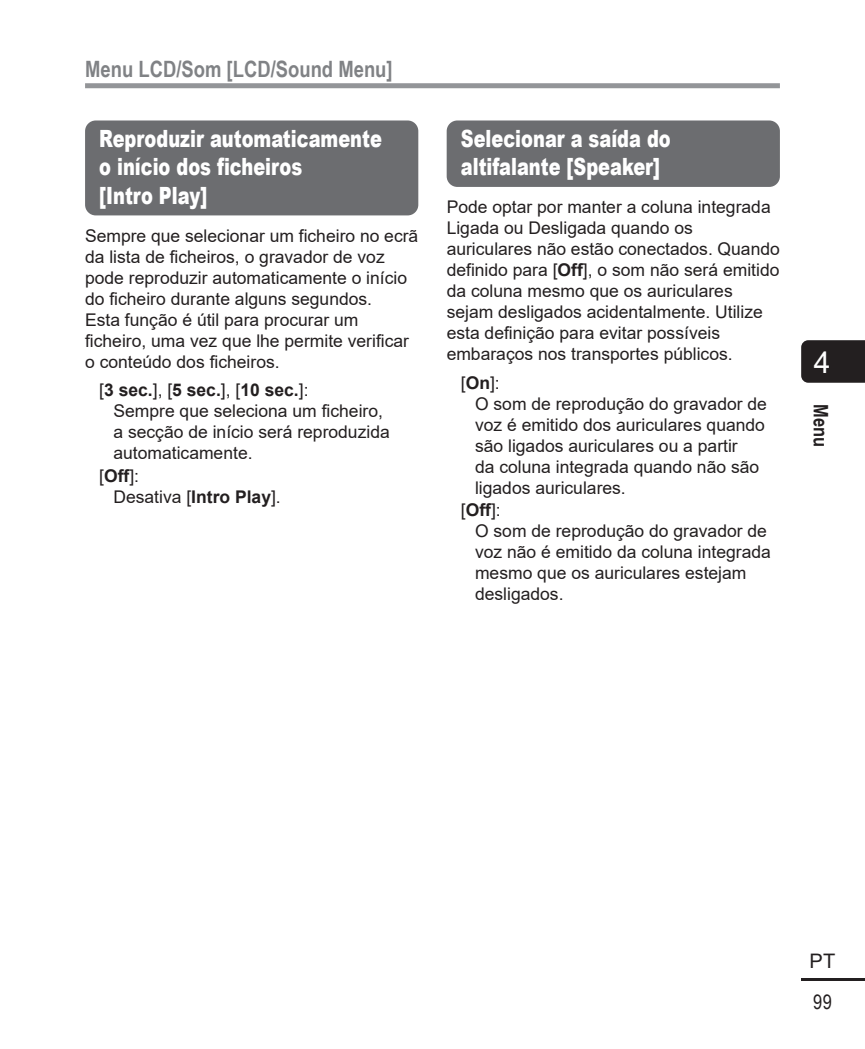
<style>
.page{position:relative;width:865px;height:1049px;background:#fff}
.page>*{position:absolute;margin:0;border:0;box-sizing:border-box;transform-origin:0 0}
.t1{font:30px "Arial";color:#fff}
.t2{font:900 23.75px/28.5px "Arial";color:#fff;scale:.75 1}
.t3{font:700 22.5px "Arial Narrow";color:#808285}
.t4{font:700 20px "Arial Narrow";color:#231f20}
.t5{font:20px "Arial Narrow";color:#231f20}
.t6{font:20px "Arial";color:#231f20}
.t7{font:17.5px/21px "Arial";color:#231f20}
.s1{font-weight:700}
</style>
<div class="page">
<hr style="left:801px;top:978px;width:64px;height:3px;background:#231f20">
<div style="left:801px;top:340px;width:64px;height:43px;background:#231f20"></div>
<div style="left:85px;top:83px;width:695px;height:5px;background:#939598"></div>
<div style="left:85px;top:120px;width:333px;height:95px;background:#6c6d70;border-radius:11px"></div>
<div style="left:446px;top:120px;width:334px;height:67px;background:#6c6d70;border-radius:11px"></div>
<p class="t3" style="left:85px;top:52px;width:309px">Menu LCD/Som [LCD/Sound Menu]</p>
<h2 class="t2" style="left:99px;top:123px;width:378px">Reproduzir automaticamente o início dos ficheiros<br>[Intro Play]</h2>
<p class="t7" style="left:85px;top:225px;width:335px">Sempre que selecionar um ficheiro no ecrã da lista de ficheiros, o gravador de voz pode reproduzir automaticamente o início do ficheiro durante alguns segundos.<br>Esta função é útil para procurar um ficheiro, uma vez que lhe permite verificar o conteúdo dos ficheiros.</p>
<p class="t7" style="left:113px;top:379px;width:278px;text-indent:-14px">[<span class="s1">3 sec.</span>], [<span class="s1">5 sec.</span>], [<span class="s1">10 sec.</span>]:<br>Sempre que seleciona um ficheiro, a secção de início será reproduzida automaticamente.</p>
<p class="t7" style="left:113px;top:465px;width:169px;text-indent:-14px">[<span class="s1">Off</span>]:<br>Desativa [<span class="s1">Intro Play</span>].</p>
<h2 class="t2" style="left:461px;top:123px;width:281px">Selecionar a saída do altifalante [Speaker]</h2>
<p class="t7" style="left:446px;top:197px;width:335px">Pode optar por manter a coluna integrada Ligada ou Desligada quando os auriculares não estão conectados. Quando definido para [<span class="s1">Off</span>], o som não será emitido da coluna mesmo que os auriculares sejam desligados acidentalmente. Utilize esta definição para evitar possíveis embaraços nos transportes públicos.</p>
<p class="t7" style="left:475px;top:372px;width:293px;text-indent:-14px">[<span class="s1">On</span>]:<br>O som de reprodução do gravador de voz é emitido dos auriculares quando são ligados auriculares ou a partir<br>da coluna integrada quando não são ligados auriculares.</p>
<p class="t7" style="left:475px;top:499px;width:297px;text-indent:-14px">[<span class="s1">Off</span>]:<br>O som de reprodução do gravador de voz não é emitido da coluna integrada mesmo que os auriculares estejam desligados.</p>
<h1 class="t1" style="left:814px;top:342px;width:18px">4</h1>
<p class="t4" style="left:836px;top:404px;width:44px;rotate:90deg">Menu</p>
<p class="t6" style="left:809px;top:947px;width:27px">PT</p>
<p class="t5" style="left:813px;top:988px;width:20px">99</p>
</div>
